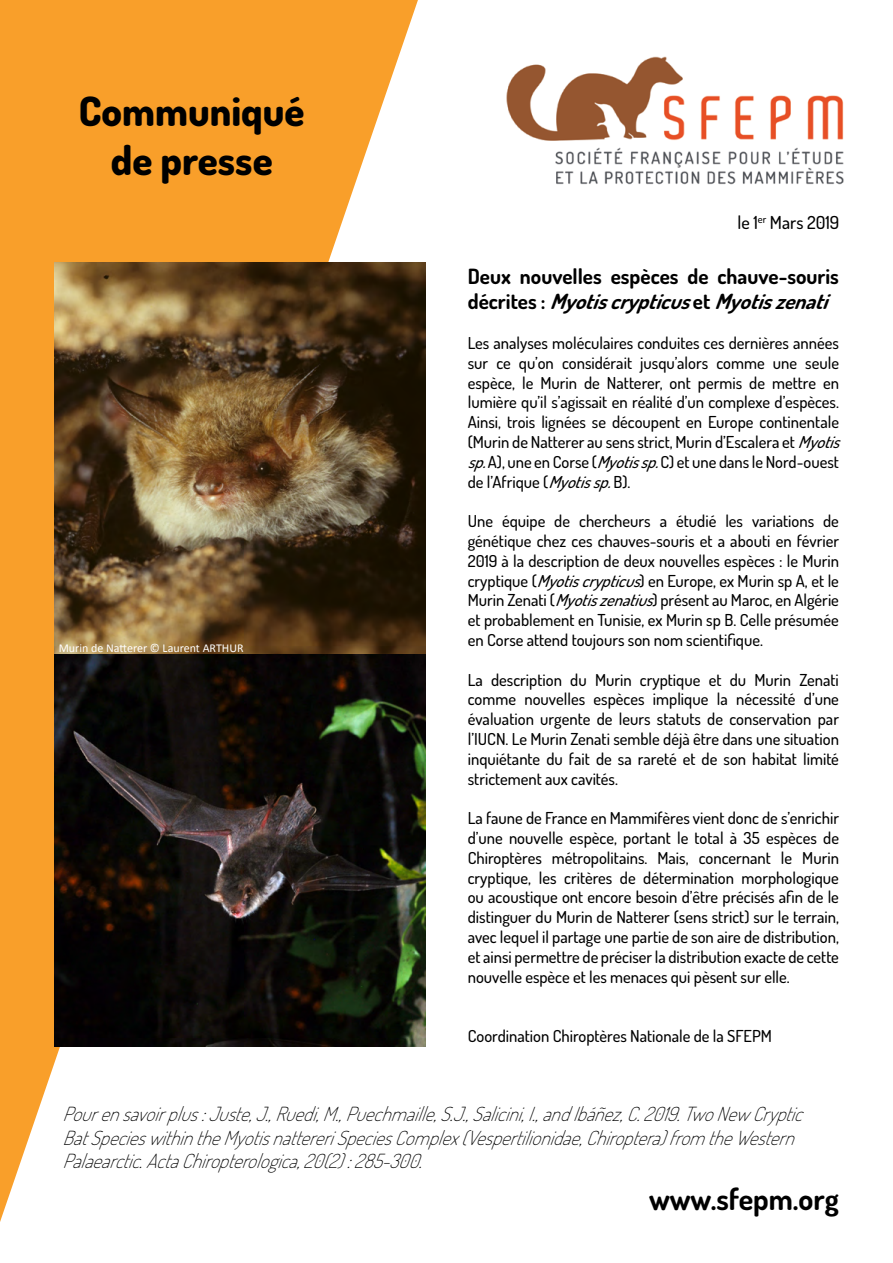
<style>
.page{position:relative;width:893px;height:1263px;background:#fff}
.page>*{position:absolute;margin:0;border:0;box-sizing:border-box;transform-origin:0 0}
.t1{font:800 40.5px "Dosis";color:#000}
.t2{font:700 30px "Dosis";color:#000}
.t3{font:700 21px/25.2px "Dosis";color:#000}
.t4{font:italic 200 19.5px/23.4px "Dosis";color:#000}
.t5{font:500 18px "Dosis";color:#000}
.t6{font:500 16.5px/19.8px "Dosis";color:#000;text-align:justify}
.t7{font:12px "Calibri";color:#fff}
.s1{font-style:italic}
</style>
<div class="page">
<svg style="left:0;top:0;width:418px;height:1222px;fill:#f99f2a"></svg>
<img style="left:506px;top:56px;width:338px;height:129px">
<img style="left:54px;top:263px;width:371px;height:783px">
<p class="t1" style="left:79px;top:85px;width:227px">Communiqué</p>
<p class="t1" style="left:111px;top:134px;width:163px">de presse</p>
<p class="t7" style="left:59px;top:640px;width:186px">Murin de Natterer © Laurent ARTHUR</p>
<p class="t5" style="left:737px;top:211px;width:103px">le 1<sup>er</sup> Mars 2019</p>
<p class="t3" style="left:468px;top:263px;width:373px">Deux nouvelles espèces de chauve-souris d é c r i t e s : <span class="s1">Myotiscrypticus</span>e t <span class="s1">Myotiszenati</span></p>
<p class="t6" style="left:468px;top:333px;width:380px;text-align:left">Les analyses moléculaires conduites ces dernières années sur ce qu’on considérait jusqu’alors comme une seule espèce, le Murin de Natterer, ont permis de mettre en lumière qu’il s’agissait en réalité d’un complexe d’espèces.<br>Ainsi, trois lignées se découpent en Europe continentale (Murin de Natterer au sens strict, Murin d’Escalera et <span class="s1">Myotis sp.</span>A), une en Corse (<span class="s1">Myotissp.</span>C) et une dans le Nord-ouest de l’Afrique (<span class="s1">Myotissp.</span>B).</p>
<p class="t6" style="left:468px;top:511px;width:373px">Une équipe de chercheurs a étudié les variations de génétique chez ces chauves-souris et a abouti en février 2019 à la description de deux nouvelles espèces : le Murin cryptique (<span class="s1">Myotiscrypticus</span>) en Europe, ex Murin sp A, et le Murin Zenati (<span class="s1">Myotiszenatius</span>) présent au Maroc, en Algérie et probablement en Tunisie, ex Murin sp B. Celle présumée en Corse attend toujours son nom scientifique.</p>
<p class="t6" style="left:468px;top:669px;width:373px">La description du Murin cryptique et du Murin Zenati comme nouvelles espèces implique la nécessité d’une évaluation urgente de leurs statuts de conservation par l’IUCN. Le Murin Zenati semble déjà être dans une situation inquiétante du fait de sa rareté et de son habitat limité strictement aux cavités.</p>
<p class="t6" style="left:468px;top:808px;width:373px">La faune de France en Mammifères vient donc de s’enrichir d’une nouvelle espèce, portant le total à 35 espèces de Chiroptères métropolitains. Mais, concernant le Murin cryptique, les critères de détermination morphologique ou acoustique ont encore besoin d’être précisés afin de le distinguer du Murin de Natterer (sens strict) sur le terrain, avec lequel il partage une partie de son aire de distribution, et ainsi permettre de préciser la distribution exacte de cette nouvelle espèce et les menaces qui pèsent sur elle.</p>
<p class="t6" style="left:468px;top:1026px;width:306px">Coordination Chiroptères Nationale de la SFEPM</p>
<p class="t4" style="left:63px;top:1102px;width:750px">Pourensavoirplus:Juste,J.,Ruedi,M.,Puechmaille,S.J.,Salicini,I.,andIbáñez,C.2019.TwoNewCryptic<br>BatSpecieswithintheMyotisnattereriSpeciesComplex(Vespertilionidae,Chiroptera)fromtheWestern<br>Palaearctic.ActaChiropterologica,20(2):285-300.</p>
<p class="t2" style="left:649px;top:1179px;width:191px">www.sfepm.org</p>
</div>
